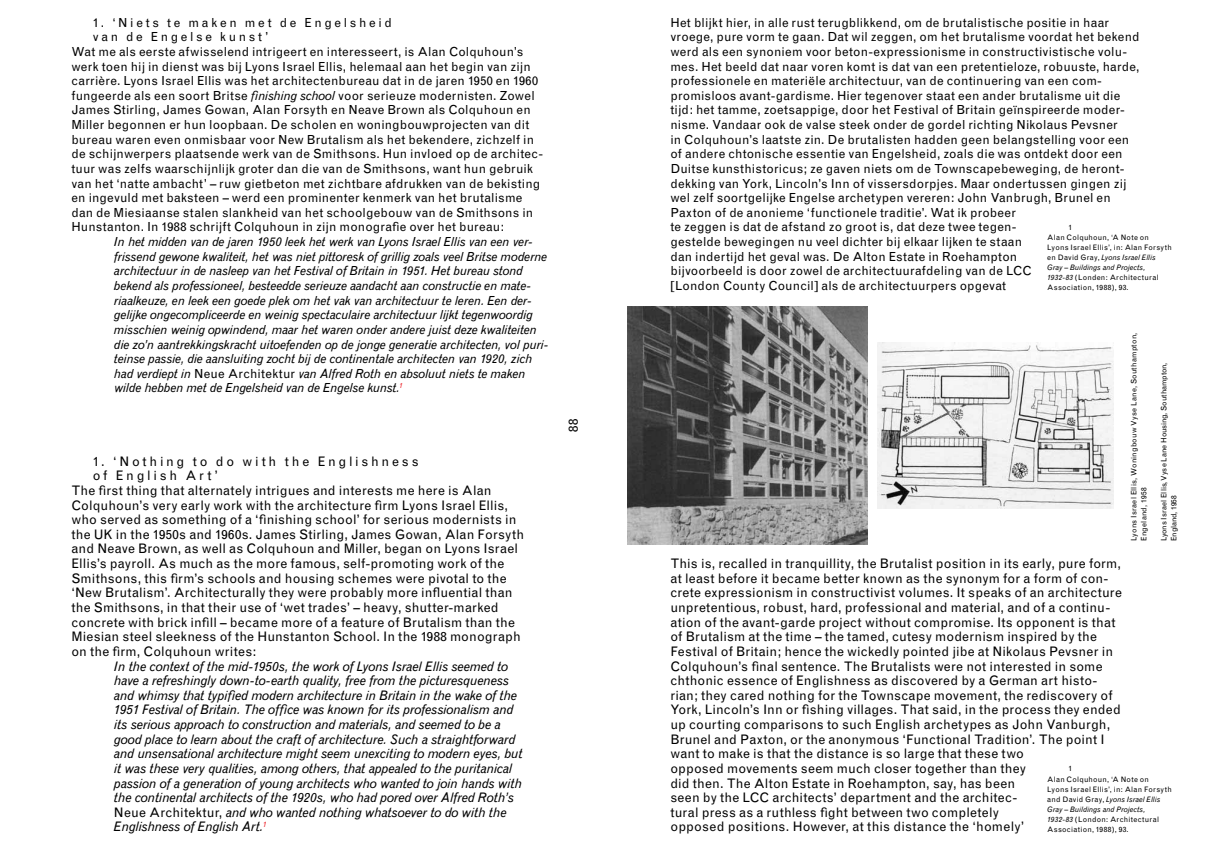
<style>
.page{position:relative;width:1205px;height:851px;background:#fff}
.page>*{position:absolute;margin:0;border:0;box-sizing:border-box;transform-origin:0 0}
.t1{font:13.12px/14.6px "Grotesque";letter-spacing:.01em;color:#000}
.t2{font:italic 13.12px/14.6px "Grotesque";letter-spacing:-.025em;color:#000}
.t3{font:13.12px "Grotesque";letter-spacing:.205em;color:#000}
.t4{font:12.5px/14.6px "Grotesque";letter-spacing:.015em;color:#000}
.t5{font:italic 12.5px/14.6px "Grotesque";letter-spacing:-.02em;color:#000}
.t6{font:12.5px "Grotesque";letter-spacing:.215em;color:#000}
.t7{font:7.5px/10px "Grotesque";letter-spacing:.03em;color:#000}
.t8{font:7.5px/10px "Grotesque";color:#000}
.s1{font-style:italic}
.s2{font-style:normal}
</style>
<div class="page">
<img style="left:627px;top:306px;width:240px;height:238px">
<img style="left:877px;top:342px;width:236px;height:167px">
<p class="t6" style="left:93px;top:15px;width:301px">1. ‘Niets te maken met de Engelsheid</p>
<p class="t6" style="left:93px;top:30px;width:177px">van de Engelse kunst’</p>
<p class="t4" style="left:71px;top:44px;width:453px">Wat me als eerste afwisselend intrigeert en interesseert, is Alan Colquhoun’s</p>
<p class="t4" style="left:71px;top:59px;width:461px">werk toen hij in dienst was bij Lyons Israel Ellis, helemaal aan het begin van zijn</p>
<p class="t4" style="left:71px;top:74px;width:468px">carrière. Lyons Israel Ellis was het architectenbureau dat in de jaren 1950 en 1960</p>
<p class="t4" style="left:71px;top:88px;width:465px">fungeerde als een soort Britse <span class="s1">finishing school</span> voor serieuze modernisten. Zowel</p>
<p class="t4" style="left:71px;top:103px;width:461px">James Stirling, James Gowan, Alan Forsyth en Neave Brown als Colquhoun en</p>
<p class="t4" style="left:71px;top:117px;width:459px">Miller begonnen er hun loopbaan. De scholen en woningbouwprojecten van dit</p>
<p class="t4" style="left:71px;top:132px;width:464px">bureau waren even onmisbaar voor New Brutalism als het bekendere, zichzelf in</p>
<p class="t4" style="left:71px;top:147px;width:473px">de schijnwerpers plaatsende werk van de Smithsons. Hun invloed op de architec-</p>
<p class="t4" style="left:71px;top:161px;width:463px">tuur was zelfs waarschijnlijk groter dan die van de Smithsons, want hun gebruik</p>
<p class="t4" style="left:71px;top:176px;width:470px">van het ‘natte ambacht’ – ruw gietbeton met zichtbare afdrukken van de bekisting</p>
<p class="t4" style="left:71px;top:191px;width:452px">en ingevuld met baksteen – werd een prominenter kenmerk van het brutalisme</p>
<p class="t4" style="left:71px;top:205px;width:463px">dan de Miesiaanse stalen slankheid van het schoolgebouw van de Smithsons in</p>
<p class="t4" style="left:71px;top:220px;width:434px">Hunstanton. In 1988 schrijft Colquhoun in zijn monografie over het bureau:</p>
<p class="t5" style="left:114px;top:234px;width:436px">In het midden van de jaren 1950 leek het werk van Lyons Israel Ellis van een ver&shy;frissend gewone kwaliteit, het was niet pittoresk of grillig zoals veel Britse moderne architectuur in de nasleep van het Festival of Britain in 1951. Het bureau stond bekend als professioneel, besteedde serieuze aandacht aan constructie en mate&shy;riaalkeuze, en leek een goede plek om het vak van architectuur te leren. Een der&shy;gelijke ongecompliceerde en weinig spectaculaire architectuur lijkt tegenwoordig misschien weinig opwindend, maar het waren onder andere juist deze kwaliteiten die zo’n aantrekkingskracht uitoefenden op de jonge generatie architecten, vol puri&shy;teinse passie, die aansluiting zocht bij de continentale architecten van 1920, zich had verdiept in <span class="s2">Neue Architektur</span> van Alfred Roth en absoluut niets te maken wilde hebben met de Engelsheid van de Engelse kunst.<sup>1</sup></p>
<p class="t3" style="left:93px;top:453px;width:327px">1. ‘Nothing to do with the Englishness</p>
<p class="t3" style="left:93px;top:468px;width:127px">of English Art’</p>
<p class="t1" style="left:71px;top:483px;width:422px">The first thing that alternately intrigues and interests me here is Alan</p>
<p class="t1" style="left:71px;top:497px;width:438px">Colquhoun’s very early work with the architecture firm Lyons Israel Ellis,</p>
<p class="t1" style="left:71px;top:512px;width:447px">who served as something of a ‘finishing school’ for serious modernists in</p>
<p class="t1" style="left:71px;top:527px;width:454px">the UK in the 1950s and 1960s. James Stirling, James Gowan, Alan Forsyth</p>
<p class="t1" style="left:71px;top:541px;width:448px">and Neave Brown, as well as Colquhoun and Miller, began on Lyons Israel</p>
<p class="t1" style="left:71px;top:556px;width:434px">Ellis’s payroll. As much as the more famous, self-promoting work of the</p>
<p class="t1" style="left:71px;top:571px;width:437px">Smithsons, this firm’s schools and housing schemes were pivotal to the</p>
<p class="t1" style="left:71px;top:585px;width:443px">‘New Brutalism’. Architecturally they were probably more influential than</p>
<p class="t1" style="left:71px;top:600px;width:429px">the Smithsons, in that their use of ‘wet trades’ – heavy, shutter-marked</p>
<p class="t1" style="left:71px;top:614px;width:445px">concrete with brick infill – became more of a feature of Brutalism than the</p>
<p class="t1" style="left:71px;top:629px;width:451px">Miesian steel sleekness of the Hunstanton School. In the 1988 monograph</p>
<p class="t1" style="left:71px;top:644px;width:186px">on the firm, Colquhoun writes:</p>
<p class="t2" style="left:114px;top:658px;width:410px">In the context of the mid-1950s, the work of Lyons Israel Ellis seemed to have a refreshingly down-to-earth quality, free from the picturesqueness and whimsy that typified modern architecture in Britain in the wake of the 1951 Festival of Britain. The office was known for its professionalism and its serious approach to construction and materials, and seemed to be a good place to learn about the craft of architecture. Such a straightforward and unsensational architecture might seem unexciting to modern eyes, but it was these very qualities, among others, that appealed to the puritanical passion of a generation of young architects who wanted to join hands with the continental architects of the 1920s, who had pored over Alfred Roth’s <span class="s2">Neue Architektur,</span> and who wanted nothing whatsoever to do with the Englishness of English Art.<sup>1</sup></p>
<p class="t1" style="left:566px;top:432px;width:15px;rotate:-90deg">88</p>
<p class="t4" style="left:670px;top:15px;width:471px">Het blijkt hier, in alle rust terugblikkend, om de brutalistische positie in haar vroege, pure vorm te gaan. Dat wil zeggen, om het brutalisme voordat het bekend werd als een synoniem voor beton-expressionisme in constructivistische volu&shy;mes. Het beeld dat naar voren komt is dat van een pretentieloze, robuuste, harde, professionele en materiële architectuur, van de continuering van een com&shy;promisloos avant-gardisme. Hier tegenover staat een ander brutalisme uit die tijd: het tamme, zoetsappige, door het Festival of Britain geïnspireerde moder&shy;nisme. Vandaar ook de valse steek onder de gordel richting Nikolaus Pevsner<br>in Colquhoun’s laatste zin. De brutalisten hadden geen belangstelling voor een of andere chtonische essentie van Engelsheid, zoals die was ontdekt door een Duitse kunsthistoricus; ze gaven niets om de Townscapebeweging, de heront&shy;dekking van York, Lincoln’s Inn of vissersdorpjes. Maar ondertussen gingen zij wel zelf soortgelijke Engelse archetypen vereren: John Vanbrugh, Brunel en Paxton of de anonieme ‘functionele traditie’. Wat ik probeer<br>te zeggen is dat de afstand zo groot is, dat deze twee tegen-<br>gestelde bewegingen nu veel dichter bij elkaar lijken te staan<br>dan indertijd het geval was. De Alton Estate in Roehampton<br>bijvoorbeeld is door zowel de architectuurafdeling van de LCC<br>[London County Council] als de architectuurpers opgevat</p>
<p class="t7" style="left:1047px;top:222px;width:126px;text-indent:21px">1<br>Alan Colquhoun, ‘A Note on<br>Lyons Israel Ellis’, in: Alan Forsyth en David Gray, <span class="s1">Lyons Israel Ellis<br>Gray – Buildings and Projects,<br>1932-83</span> (Londen: Architectural<br>Association, 1988), 93.</p>
<p class="t7" style="left:1129px;top:541px;width:210px;rotate:-90deg">Lyons Israel Ellis, Woningbouw Vyse Lane, Southampton,<br>Engeland, 1958</p>
<p class="t8" style="left:1159px;top:541px;width:180px;rotate:-90deg">Lyons Israel Ellis, Vyse Lane Housing, Southampton,<br>England, 1958</p>
<p class="t1" style="left:670px;top:556px;width:453px">This is, recalled in tranquillity, the Brutalist position in its early, pure form, at least before it became better known as the synonym for a form of con&shy;crete expressionism in constructivist volumes. It speaks of an architecture unpretentious, robust, hard, professional and material, and of a continu&shy;ation of the avant-garde project without compromise. Its opponent is that of Brutalism at the time – the tamed, cutesy modernism inspired by the Festival of Britain; hence the wickedly pointed jibe at Nikolaus Pevsner in Colquhoun’s final sentence. The Brutalists were not interested in some chthonic essence of Englishness as discovered by a German art histo&shy;rian; they cared nothing for the Townscape movement, the rediscovery of York, Lincoln’s Inn or fishing villages. That said, in the process they ended up courting comparisons to such English archetypes as John Vanburgh, Brunel and Paxton, or the anonymous ‘Functional Tradition’. The point I want to make is that the distance is so large that these two<br>opposed movements seem much closer together than they<br>did then. The Alton Estate in Roehampton, say, has been<br>seen by the LCC architects’ department and the architec-<br>tural press as a ruthless fight between two completely<br>opposed positions. However, at this distance the ‘homely’</p>
<p class="t7" style="left:1047px;top:763px;width:126px;text-indent:21px">1<br>Alan Colquhoun, ‘A Note on<br>Lyons Israel Ellis’, in: Alan Forsyth and David Gray, <span class="s1">Lyons Israel Ellis<br>Gray – Buildings and Projects,<br>1932-83</span> (London: Architectural<br>Association, 1988), 93.</p>
</div>
